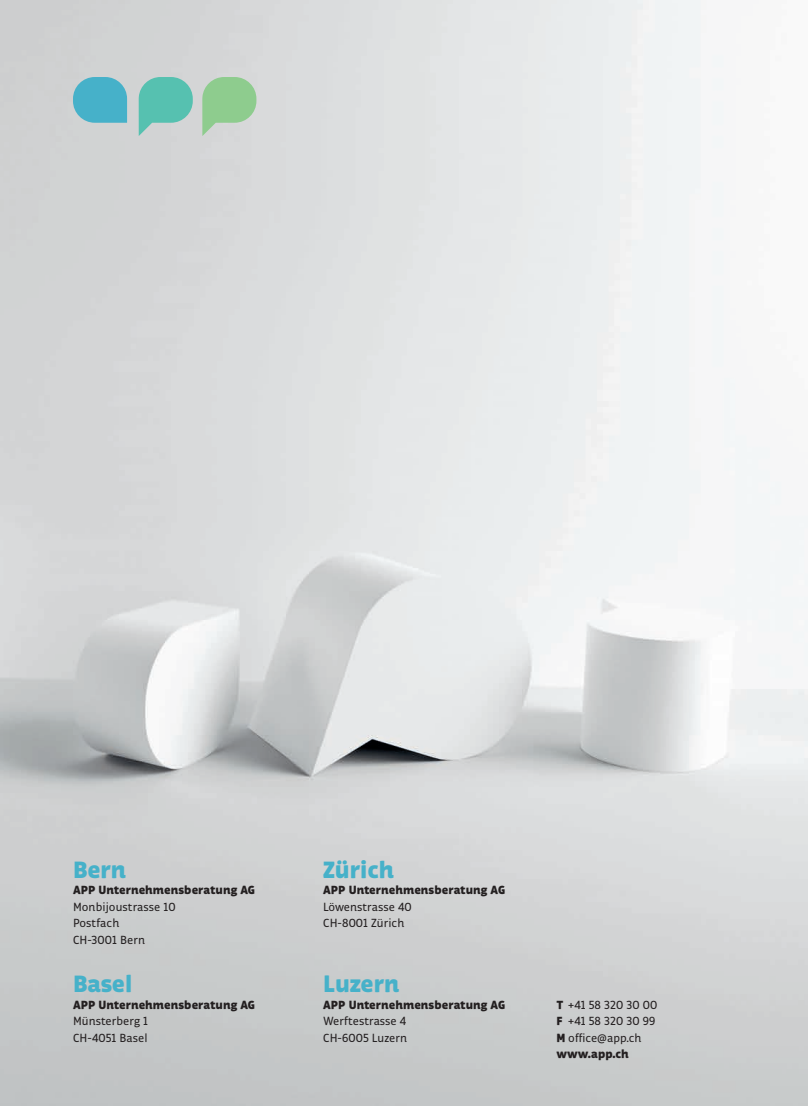
<style>
.page{position:relative;width:808px;height:1106px;background:#fff}
.page>*{position:absolute;margin:0;border:0;box-sizing:border-box;transform-origin:0 0}
.t1{font:900 24px "Respublika FY";color:#46b1c9}
.t2{font:12px/16.5px "Respublika FY";letter-spacing:.005em;color:#231f20}
.t3{font:900 12px "Respublika FY";letter-spacing:.005em;color:#231f20}
.s1{font-weight:900}
</style>
<div class="page">
<img style="left:0;top:0;width:808px;height:1106px">
<div style="left:202px;top:77px;width:54px;height:46px;background:#8ecc8e;border-radius:21px"></div>
<svg style="left:73px;top:77px;width:54px;height:46px"></svg>
<div style="left:139px;top:77px;width:54px;height:46px;background:#56c1b0;border-radius:21px"></div>
<h1 class="t1" style="left:73px;top:853px;width:55px">Bern</h1>
<p class="t3" style="left:73px;top:882px;width:184px">APP Unternehmensberatung AG</p>
<p class="t2" style="left:73px;top:898px;width:104px">Monbijoustrasse 10<br>Postfach<br>CH-3001 Bern</p>
<h1 class="t1" style="left:73px;top:968px;width:61px">Basel</h1>
<p class="t3" style="left:73px;top:996px;width:184px">APP Unternehmensberatung AG</p>
<p class="t2" style="left:73px;top:1013px;width:77px">Münsterberg 1<br>CH-4051 Basel</p>
<h1 class="t1" style="left:323px;top:853px;width:72px">Zürich</h1>
<p class="t3" style="left:323px;top:882px;width:184px">APP Unternehmensberatung AG</p>
<p class="t2" style="left:323px;top:898px;width:90px">Löwenstrasse 40<br>CH-8001 Zürich</p>
<h1 class="t1" style="left:323px;top:968px;width:78px">Luzern</h1>
<p class="t3" style="left:323px;top:996px;width:184px">APP Unternehmensberatung AG</p>
<p class="t2" style="left:323px;top:1013px;width:85px">Werftestrasse 4<br>CH-6005 Luzern</p>
<p class="t2" style="left:556px;top:996px;width:102px"><span class="s1">T</span> +41 58 320 30 00<br><span class="s1">F</span> +41 58 320 30 99<br><span class="s1">M</span> office@app.ch <span class="s1">www.app.ch</span></p>
</div>
